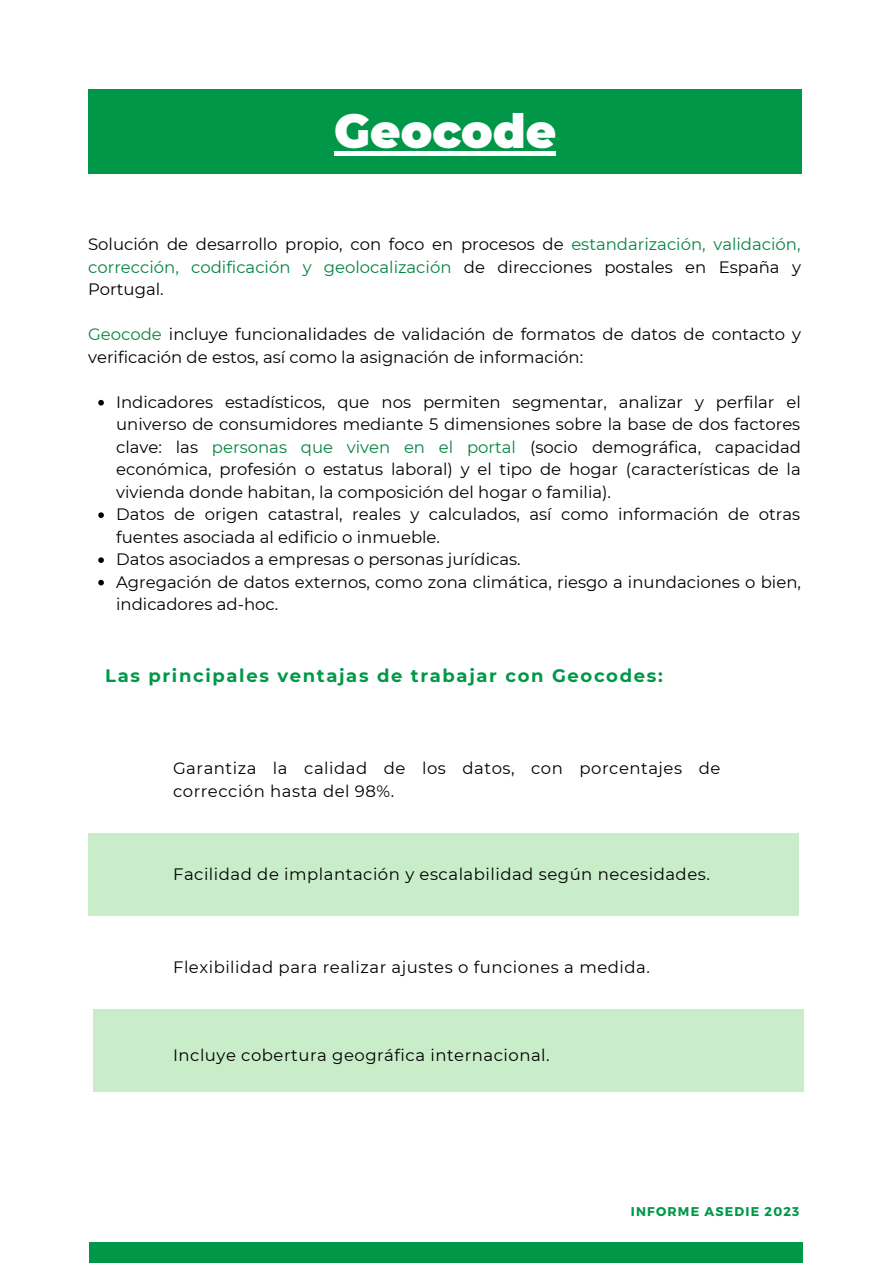
<style>
.page{position:relative;width:893px;height:1264px;background:#fff}
.page>*{position:absolute;margin:0;border:0;box-sizing:border-box;transform-origin:0 0}
.t1{font:900 46.65px "Montserrat";color:#fff}
.t2{font:700 18px "Montserrat";letter-spacing:.09em;color:#009848}
.t3{font:16.5px/22.5px "Montserrat";color:#000}
.t4{font:16.5px/22.5px "Montserrat";letter-spacing:.03em;color:#000}
.t5{font:700 12.75px "Montserrat";letter-spacing:.09em;color:#009848}
.s1{color:#088443}
</style>
<div class="page">
<div style="left:89px;top:1242px;width:713px;height:20px;background:#009848"></div>
<svg style="left:98px;top:400px;width:6px;height:5px"></svg>
<svg style="left:98px;top:512px;width:6px;height:6px"></svg>
<svg style="left:98px;top:557px;width:6px;height:6px"></svg>
<svg style="left:98px;top:580px;width:6px;height:5px"></svg>
<div style="left:88px;top:89px;width:713px;height:85px;background:#009848"></div>
<div style="left:334px;top:151px;width:222px;height:5px;background:#fff"></div>
<div style="left:88px;top:833px;width:710px;height:82px;background:#c9edc9"></div>
<div style="left:93px;top:1009px;width:710px;height:82px;background:#c9edc9"></div>
<h1 class="t1" style="left:334px;top:103px;width:223px">Geocode</h1>
<p class="t3" style="left:88px;top:233px;width:714px;text-align:justify">Solución de desarrollo propio, con foco en procesos de <span class="s1">estandarización, validación, corrección, codificación y geolocalización</span> de direcciones postales en España y Portugal.</p>
<p class="t3" style="left:88px;top:323px;width:714px"><span class="s1">Geocode</span> incluye funcionalidades de validación de formatos de datos de contacto y verificación de estos, así como la asignación de información:</p>
<p class="t3" style="left:116px;top:390px;width:686px">Indicadores estadísticos, que nos permiten segmentar, analizar y perfilar el universo de consumidores mediante 5 dimensiones sobre la base de dos factores clave: las <span class="s1">personas que viven en el portal</span> (socio demográfica, capacidad económica, profesión o estatus laboral) y el tipo de hogar (características de la vivienda donde habitan, la composición del hogar o familia).<br>Datos de origen catastral, reales y calculados, así como información de otras fuentes asociada al edificio o inmueble.<br>Datos asociados a empresas o personas jurídicas.<br>Agregación de datos externos, como zona climática, riesgo a inundaciones o bien, indicadores ad-hoc.</p>
<p class="t2" style="left:105px;top:664px;width:559px">Las principales ventajas de trabajar con Geocodes:</p>
<p class="t4" style="left:173px;top:756px;width:548px">Garantiza la calidad de los datos, con porcentajes de corrección hasta del 98%.</p>
<p class="t4" style="left:173px;top:862px;width:538px">Facilidad de implantación y escalabilidad según necesidades.</p>
<p class="t4" style="left:173px;top:955px;width:478px">Flexibilidad para realizar ajustes o funciones a medida.</p>
<p class="t4" style="left:173px;top:1043px;width:378px">Incluye cobertura geográfica internacional.</p>
<p class="t5" style="left:631px;top:1203px;width:170px">INFORME ASEDIE 2023</p>
</div>
